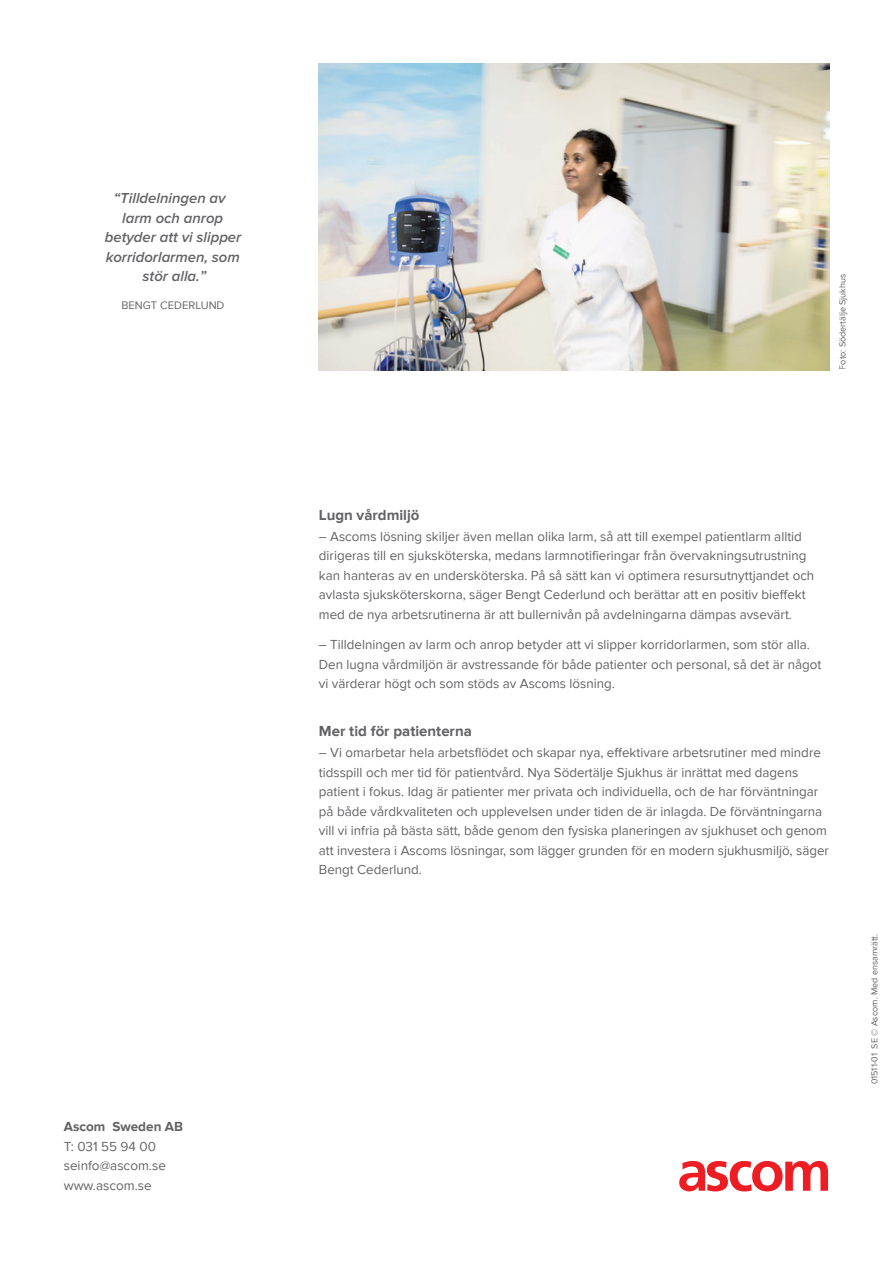
<style>
.page{position:relative;width:893px;height:1263px;background:#fff}
.page>*{position:absolute;margin:0;border:0;box-sizing:border-box;transform-origin:0 0}
.t1{font:italic 600 15px/19.5px "Proxima Nova";color:#636366;text-align:center}
.t2{font:700 15px "Proxima Nova";color:#636366}
.t3{font:13.5px/19.5px "Proxima Nova";color:#636366}
.t4{font:700 13.5px "Proxima Nova";color:#636366}
.t5{font:11.25px "Proxima Nova";color:#636366}
.t6{font:9px "Proxima Nova";color:#636366}
</style>
<div class="page">
<svg style="left:679px;top:1161px;width:149px;height:30px"></svg>
<img style="left:319px;top:64px;width:510px;height:306px">
<p class="t1" style="left:105px;top:189px;width:138px">“Tilldelningen av larm och anrop betyder att vi slipper korridorlarmen, som stör alla.”</p>
<p class="t5" style="left:121px;top:299px;width:105px">BENGT CEDERLUND</p>
<p class="t4" style="left:64px;top:1119px;width:121px">Ascom Sweden AB</p>
<p class="t3" style="left:64px;top:1137px;width:104px">T: 031 55 94 00 seinfo@ascom.se www.ascom.se</p>
<p class="t6" style="left:837px;top:370px;width:97px;rotate:-90deg">Foto: Södertälje Sjukhus</p>
<p class="t2" style="left:319px;top:506px;width:102px">Lugn vårdmiljö</p>
<p class="t3" style="left:319px;top:527px;width:497px">– Ascoms lösning skiljer även mellan olika larm, så att till exempel patientlarm alltid dirigeras till en sjuksköterska, medans larmnotifieringar från övervakningsutrustning kan hanteras av en undersköterska. På så sätt kan vi optimera resursutnyttjandet och avlasta sjuksköterskorna, säger Bengt Cederlund och berättar att en positiv bieffekt med de nya arbetsrutinerna är att bullernivån på avdelningarna dämpas avsevärt.</p>
<p class="t3" style="left:319px;top:635px;width:504px">– Tilldelningen av larm och anrop betyder att vi slipper korridorlarmen, som stör alla.<br>Den lugna vårdmiljön är avstressande för både patienter och personal, så det är något vi värderar högt och som stöds av Ascoms lösning.</p>
<p class="t2" style="left:319px;top:723px;width:154px">Mer tid för patienterna</p>
<p class="t3" style="left:319px;top:743px;width:512px">– Vi omarbetar hela arbetsflödet och skapar nya, effektivare arbetsrutiner med mindre tidsspill och mer tid för patientvård. Nya Södertälje Sjukhus är inrättat med dagens patient i fokus. Idag är patienter mer privata och individuella, och de har förväntningar på både vårdkvaliteten och upplevelsen under tiden de är inlagda. De förväntningarna vill vi infria på bästa sätt, både genom den fysiska planeringen av sjukhuset och genom att investera i Ascoms lösningar, som lägger grunden för en modern sjukhusmiljö, säger Bengt Cederlund.</p>
<p class="t6" style="left:869px;top:1084px;width:152px;rotate:-90deg">01511-01 SE © Ascom. Med ensamrätt.</p>
</div>
